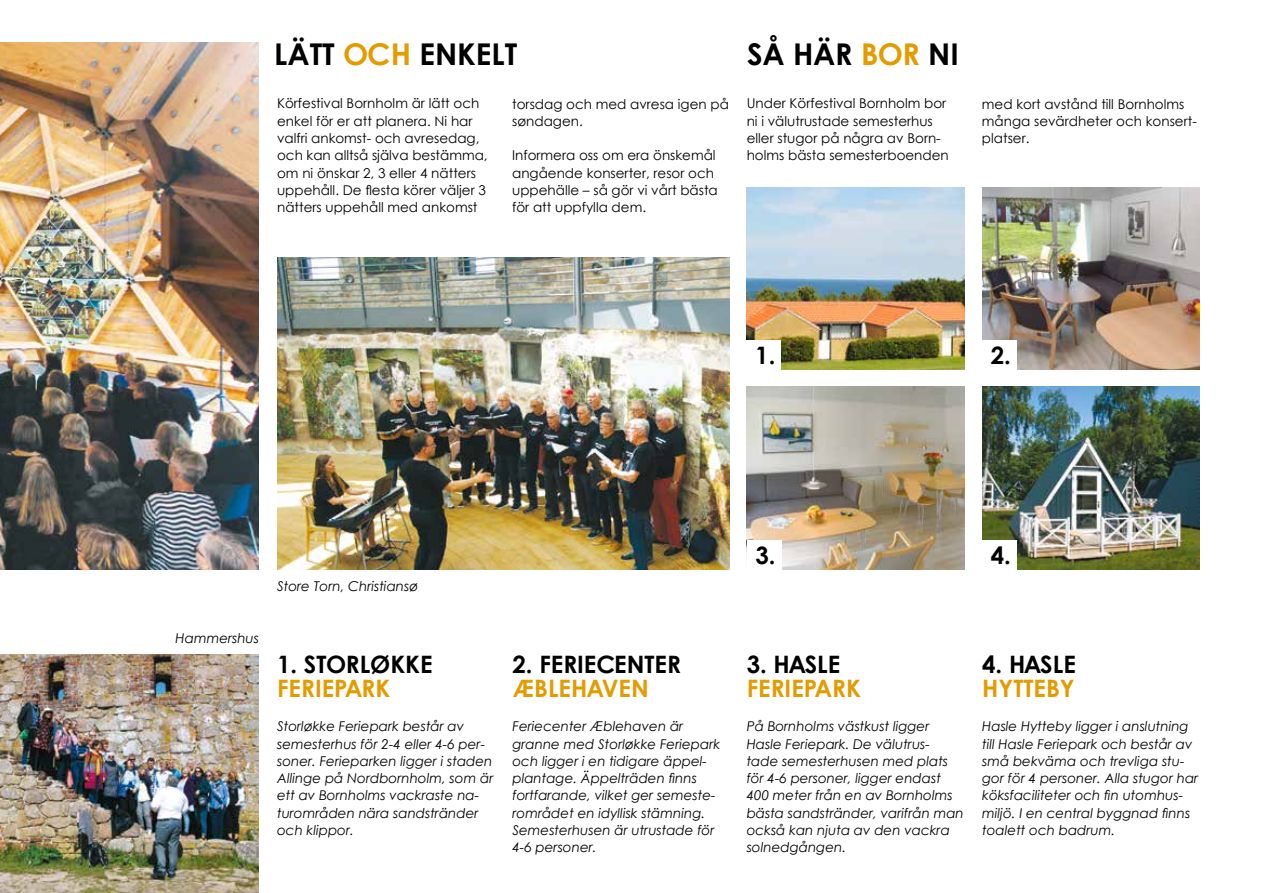
<style>
.page{position:relative;width:1263px;height:893px;background:#fff}
.page>*{position:absolute;margin:0;border:0;box-sizing:border-box;transform-origin:0 0}
.t1{font:700 30px "Century Gothic";color:#000}
.t2{font:700 24px "Century Gothic";color:#000}
.t3{font:700 24px "Century Gothic";color:#e49b00}
.t4{font:italic 13.5px/17.2px "Century Gothic";color:#000}
.t5{font:13.5px/17.2px "Century Gothic";color:#000}
.s1{color:#e49b00}
</style>
<div class="page">
<img style="left:747px;top:188px;width:217px;height:182px">
<img style="left:982px;top:188px;width:217px;height:182px">
<img style="left:747px;top:387px;width:217px;height:183px">
<img style="left:982px;top:387px;width:217px;height:183px">
<div style="left:747px;top:341px;width:34px;height:29px;background:#fff"></div>
<div style="left:982px;top:341px;width:34px;height:29px;background:#fff"></div>
<div style="left:747px;top:540px;width:34px;height:30px;background:#fff"></div>
<div style="left:982px;top:540px;width:34px;height:30px;background:#fff"></div>
<img style="left:0;top:43px;width:259px;height:527px">
<img style="left:0;top:655px;width:259px;height:238px">
<img style="left:277px;top:257px;width:452px;height:313px">
<h1 class="t1" style="left:274px;top:32px;width:244px">LÄTT <span class="s1">OCH</span> ENKELT</h1>
<h1 class="t1" style="left:747px;top:31px;width:213px">SÅ HÄR <span class="s1">BOR</span> NI</h1>
<p class="t5" style="left:277px;top:95px;width:212px">Körfestival Bornholm är lätt och enkel för er att planera. Ni har valfri ankomst- och avresedag, och kan alltså själva bestämma, om ni önskar 2, 3 eller 4 nätters uppehåll. De flesta körer väljer 3 nätters uppehåll med ankomst</p>
<p class="t5" style="left:512px;top:95px;width:218px">torsdag och med avresa igen på søndagen.</p>
<p class="t5" style="left:747px;top:95px;width:204px">Under Körfestival Bornholm bor ni i välutrustade semesterhus eller stugor på några av Born&shy;holms bästa semesterboenden</p>
<p class="t5" style="left:982px;top:95px;width:216px">med kort avstånd till Bornholms många sevärdheter och konsert&shy;platser.</p>
<p class="t5" style="left:512px;top:147px;width:207px">Informera oss om era önskemål angående konserter, resor och uppehälle – så gör vi vårt bästa för att uppfylla dem.</p>
<h2 class="t2" style="left:755px;top:338px;width:22px">1.</h2>
<h2 class="t2" style="left:991px;top:338px;width:22px">2.</h2>
<p class="t4" style="left:176px;top:629px;width:85px">Hammershus</p>
<p class="t4" style="left:277px;top:577px;width:143px">Store Torn, Christiansø</p>
<h2 class="t2" style="left:277px;top:646px;width:157px">1. STORLØKKE</h2>
<h2 class="t3" style="left:277px;top:670px;width:115px">FERIEPARK</h2>
<p class="t4" style="left:277px;top:718px;width:218px">Storløkke Feriepark består av semesterhus för 2-4 eller 4-6 per&shy;soner. Ferieparken ligger i staden<br>Allinge på Nordbornholm, som är ett av Bornholms vackraste na&shy;turområden nära sandstränder och klippor.</p>
<h2 class="t2" style="left:512px;top:646px;width:170px">2. FERIECENTER</h2>
<h2 class="t3" style="left:512px;top:670px;width:138px">ÆBLEHAVEN</h2>
<p class="t4" style="left:512px;top:718px;width:209px">Feriecenter Æblehaven är granne med Storløkke Feriepark och ligger i en tidigare äppel&shy;plantage. Äppelträden finns fortfarande, vilket ger semeste&shy;rområdet en idyllisk stämning.<br>Semesterhusen är utrustade för<br>4-6 personer.</p>
<h2 class="t2" style="left:755px;top:537px;width:22px">3.</h2>
<h2 class="t2" style="left:991px;top:537px;width:22px">4.</h2>
<h2 class="t2" style="left:747px;top:646px;width:95px">3. HASLE</h2>
<h2 class="t3" style="left:747px;top:670px;width:116px">FERIEPARK</h2>
<p class="t4" style="left:747px;top:718px;width:219px">På Bornholms västkust ligger<br>Hasle Feriepark. De välutrus&shy;tade semesterhusen med plats för 4-6 personer, ligger endast<br>400 meter från en av Bornholms bästa sandstränder, varifrån man också kan njuta av den vackra solnedgången.</p>
<h2 class="t2" style="left:982px;top:646px;width:95px">4. HASLE</h2>
<h2 class="t3" style="left:982px;top:670px;width:94px">HYTTEBY</h2>
<p class="t4" style="left:982px;top:718px;width:218px">Hasle Hytteby ligger i anslutning till Hasle Feriepark och består av små bekväma och trevliga stu&shy;gor för 4 personer. Alla stugor har köksfaciliteter och fin utomhus&shy;miljö. I en central byggnad finns toalett och badrum.</p>
</div>
